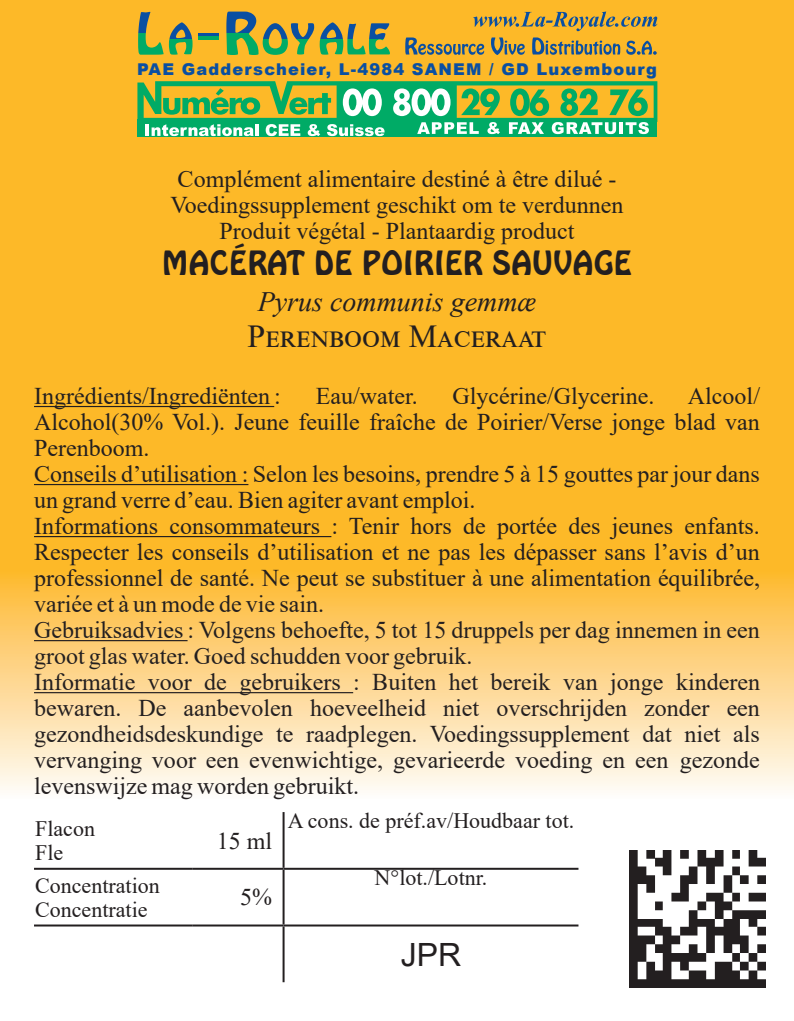
<style>
.page{position:relative;width:794px;height:1021px;background:#fff}
.page>*{position:absolute;margin:0;border:0;box-sizing:border-box;transform-origin:0 0}
.Nom_Produit{font:32px "Hobo BT";color:#231f20}
.Sous_Nom{font:32px "Times New Roman";color:#231f20}
.t1{font:32px "Arial";color:#231f20}
.Sous_Nom_Produit{font:italic 28px "Times New Roman";color:#231f20}
.Ingédients{font:24px/26px "Times New Roman";color:#231f20;text-align:justify}
.Complément_alimentai{font:24px/26px "Times New Roman";color:#231f20}
.DLC{font:22px/24px "Times New Roman";color:#231f20}
.t2{font:900 16.4px "Arial";letter-spacing:.07em;color:#0a4fa2}
</style>
<div class="page">
<div style="left:0;top:0;width:794px;height:1020px;background:#fdb928"></div>
<div style="left:0;top:729px;width:794px;height:291px;background:#fff"></div>
<div style="left:0;top:568px;width:794px;height:230px;background:linear-gradient(to bottom,#feb72d,#fefbf8)"></div>
<svg style="left:473px;top:12px;width:157px;height:19px"></svg>
<svg style="left:631px;top:17px;width:10px;height:10px"></svg>
<svg style="left:641px;top:17px;width:16px;height:10px"></svg>
<svg style="left:405px;top:37px;width:79px;height:18px"></svg>
<svg style="left:491px;top:37px;width:33px;height:18px"></svg>
<svg style="left:532px;top:37px;width:88px;height:18px"></svg>
<svg style="left:626px;top:41px;width:30px;height:14px"></svg>
<svg style="left:138px;top:12px;width:54px;height:43px"></svg>
<svg style="left:226px;top:12px;width:88px;height:43px"></svg>
<svg style="left:320px;top:22px;width:70px;height:33px"></svg>
<svg style="left:198px;top:33px;width:21px;height:7px"></svg>
<div style="left:137px;top:119px;width:520px;height:18px;background:#00ab66"></div>
<svg style="left:137px;top:81px;width:520px;height:55px"></svg>
<img style="left:629px;top:850px;width:137px;height:137px">
<hr style="left:282px;top:812px;width:2px;height:55px;background:#231f20">
<hr style="left:34px;top:867px;width:159px;height:2px;background:#231f20">
<hr style="left:193px;top:867px;width:90px;height:2px;background:#231f20">
<hr style="left:283px;top:867px;width:295px;height:2px;background:#231f20">
<hr style="left:282px;top:869px;width:2px;height:55px;background:#231f20">
<hr style="left:34px;top:924px;width:159px;height:2px;background:#231f20">
<hr style="left:193px;top:924px;width:90px;height:2px;background:#231f20">
<hr style="left:283px;top:924px;width:295px;height:2px;background:#231f20">
<hr style="left:282px;top:926px;width:2px;height:56px;background:#231f20">
<hr style="left:34px;top:406px;width:240px;height:1px;background:#231f20">
<hr style="left:34px;top:484px;width:214px;height:1px;background:#231f20">
<hr style="left:34px;top:536px;width:297px;height:1px;background:#231f20">
<hr style="left:34px;top:640px;width:154px;height:1px;background:#231f20">
<hr style="left:34px;top:692px;width:319px;height:1px;background:#231f20">
<p class="t2" style="left:137px;top:57px;width:521px">PAE Gadderscheier, L-4984 SANEM / GD Luxembourg</p>
<p class="Complément_alimentai" style="left:170px;top:165px;width:454px">Complément alimentaire destiné à être dilué -<br>Voedingssupplement geschikt om te verdunnen</p>
<p class="Complément_alimentai" style="left:220px;top:217px;width:356px">Produit végétal - Plantaardig product</p>
<p class="Nom_Produit" style="left:162px;top:243px;width:472px">MACÉRAT DE POIRIER SAUVAGE</p>
<p class="Sous_Nom_Produit" style="left:258px;top:282px;width:280px">Pyrus communis gemmæ</p>
<p class="Sous_Nom" style="left:247px;top:313px;width:300px">Perenboom Maceraat</p>
<p class="Ingédients" style="left:34px;top:382px;width:248px">Ingrédients/Ingrediënten :</p>
<p class="Ingédients" style="left:316px;top:382px;width:103px">Eau/water.</p>
<p class="Ingédients" style="left:452px;top:382px;width:203px">Glycérine/Glycerine.</p>
<p class="Ingédients" style="left:34px;top:382px;width:727px;text-indent:654px">Alcool/ Alcohol(30% Vol.). Jeune feuille fraîche de Poirier/Verse jonge blad van Perenboom.</p>
<p class="Ingédients" style="left:34px;top:460px;width:727px">Conseils d’utilisation : Selon les besoins, prendre 5 à 15 gouttes par jour dans un grand verre d’eau. Bien agiter avant emploi.</p>
<p class="Ingédients" style="left:34px;top:512px;width:727px">Informations consommateurs : Tenir hors de portée des jeunes enfants.<br>Respecter les conseils d’utilisation et ne pas les dépasser sans l’avis d’un professionnel de santé. Ne peut se substituer à une alimentation équilibrée, variée et à un mode de vie sain.</p>
<p class="Ingédients" style="left:34px;top:616px;width:727px">Gebruiksadvies : Volgens behoefte, 5 tot 15 druppels per dag innemen in een groot glas water. Goed schudden voor gebruik.</p>
<p class="Ingédients" style="left:34px;top:668px;width:727px">Informatie voor de gebruikers : Buiten het bereik van jonge kinderen bewaren. De aanbevolen hoeveelheid niet overschrijden zonder een gezondheidsdeskundige te raadplegen. Voedingssupplement dat niet als vervanging voor een evenwichtige, gevarieerde voeding en een gezonde levenswijze mag worden gebruikt.</p>
<p class="DLC" style="left:35px;top:816px;width:61px">Flacon<br>Fle</p>
<p class="Ingédients" style="left:217px;top:827px;width:57px">15 ml</p>
<p class="DLC" style="left:35px;top:872px;width:126px">Concentration<br>Concentratie</p>
<p class="Ingédients" style="left:240px;top:883px;width:33px">5%</p>
<p class="DLC" style="left:288px;top:808px;width:288px">A cons. de préf.av/Houdbaar tot.</p>
<p class="DLC" style="left:375px;top:865px;width:114px">N°lot./Lotnr.</p>
<p class="t1" style="left:401px;top:932px;width:62px">JPR</p>
</div>
